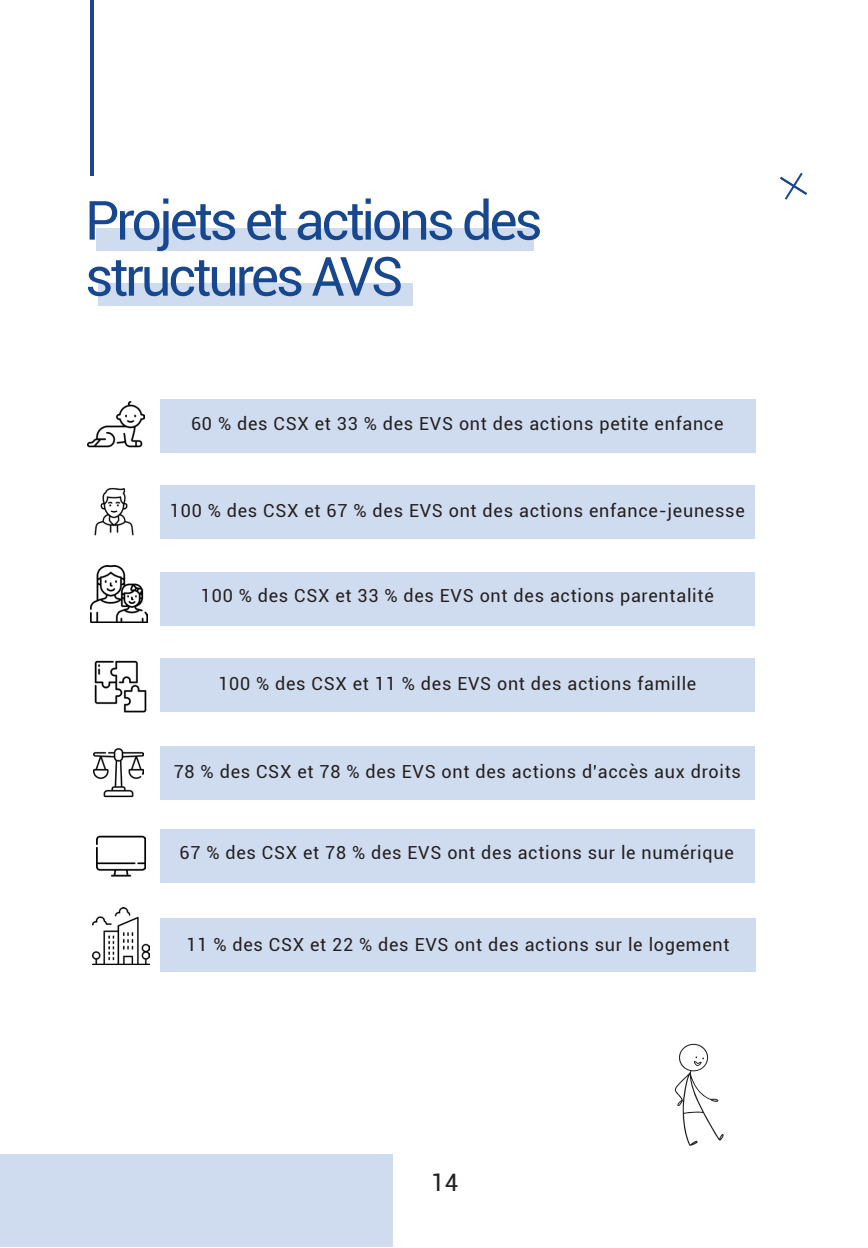
<style>
.page{position:relative;width:868px;height:1248px;background:#fff}
.page>*{position:absolute;margin:0;border:0;box-sizing:border-box;transform-origin:0 0}
.Title_60_pt{font:54px/56px "Roboto";letter-spacing:-.06em;color:#17478e}
.t1{font:24px "Roboto";color:#231f20}
.t2{font:18px "Roboto";letter-spacing:.04em;color:#231f20}
</style>
<div class="page">
<div style="left:98px;top:283px;width:314px;height:23px;background:#cfdbef"></div>
<div style="left:723px;top:1142px;width:32px;height:32px;border:6px solid #fff;border-radius:50%"></div>
<div style="left:96px;top:228px;width:437px;height:23px;background:#cfdbef"></div>
<hr style="left:90px;top:0;width:4px;height:175px;background:#184790">
<svg style="left:780px;top:172px;width:27px;height:28px"></svg>
<div style="left:0;top:1154px;width:393px;height:92px;background:#cfdbef"></div>
<svg style="left:674px;top:1043px;width:49px;height:102px"></svg>
<div style="left:160px;top:399px;width:595px;height:53px;background:#cfdbef"></div>
<div style="left:160px;top:485px;width:594px;height:54px;background:#cfdbef"></div>
<div style="left:160px;top:572px;width:594px;height:53px;background:#cfdbef"></div>
<div style="left:160px;top:658px;width:594px;height:53px;background:#cfdbef"></div>
<div style="left:160px;top:746px;width:594px;height:53px;background:#cfdbef"></div>
<div style="left:160px;top:828px;width:594px;height:54px;background:#cfdbef"></div>
<div style="left:160px;top:917px;width:595px;height:54px;background:#cfdbef"></div>
<img style="left:88px;top:400px;width:57px;height:48px">
<img style="left:94px;top:748px;width:49px;height:49px">
<img style="left:94px;top:487px;width:40px;height:49px">
<img style="left:96px;top:835px;width:50px;height:42px">
<img style="left:91px;top:566px;width:56px;height:56px">
<img style="left:94px;top:660px;width:53px;height:53px">
<img style="left:92px;top:907px;width:57px;height:57px">
<p class="Title_60_pt" style="left:85px;top:190px;width:459px">Projets et actions des structures AVS</p>
<p class="t2" style="left:191px;top:411px;width:534px">60 % des CSX et 33 % des EVS ont des actions petite enfance</p>
<p class="t2" style="left:170px;top:498px;width:576px">100 % des CSX et 67 % des EVS ont des actions enfance-jeunesse</p>
<p class="t2" style="left:201px;top:583px;width:514px">100 % des CSX et 33 % des EVS ont des actions parentalité</p>
<p class="t2" style="left:218px;top:671px;width:479px">100 % des CSX et 11 % des EVS ont des actions famille</p>
<p class="t2" style="left:174px;top:758px;width:568px">78 % des CSX et 78 % des EVS ont des actions d’accès aux droits</p>
<p class="t2" style="left:179px;top:839px;width:555px">67 % des CSX et 78 % des EVS ont des actions sur le numérique</p>
<p class="t2" style="left:186px;top:931px;width:544px">11 % des CSX et 22 % des EVS ont des actions sur le logement</p>
<h2 class="t1" style="left:431px;top:1165px;width:29px">14</h2>
</div>
